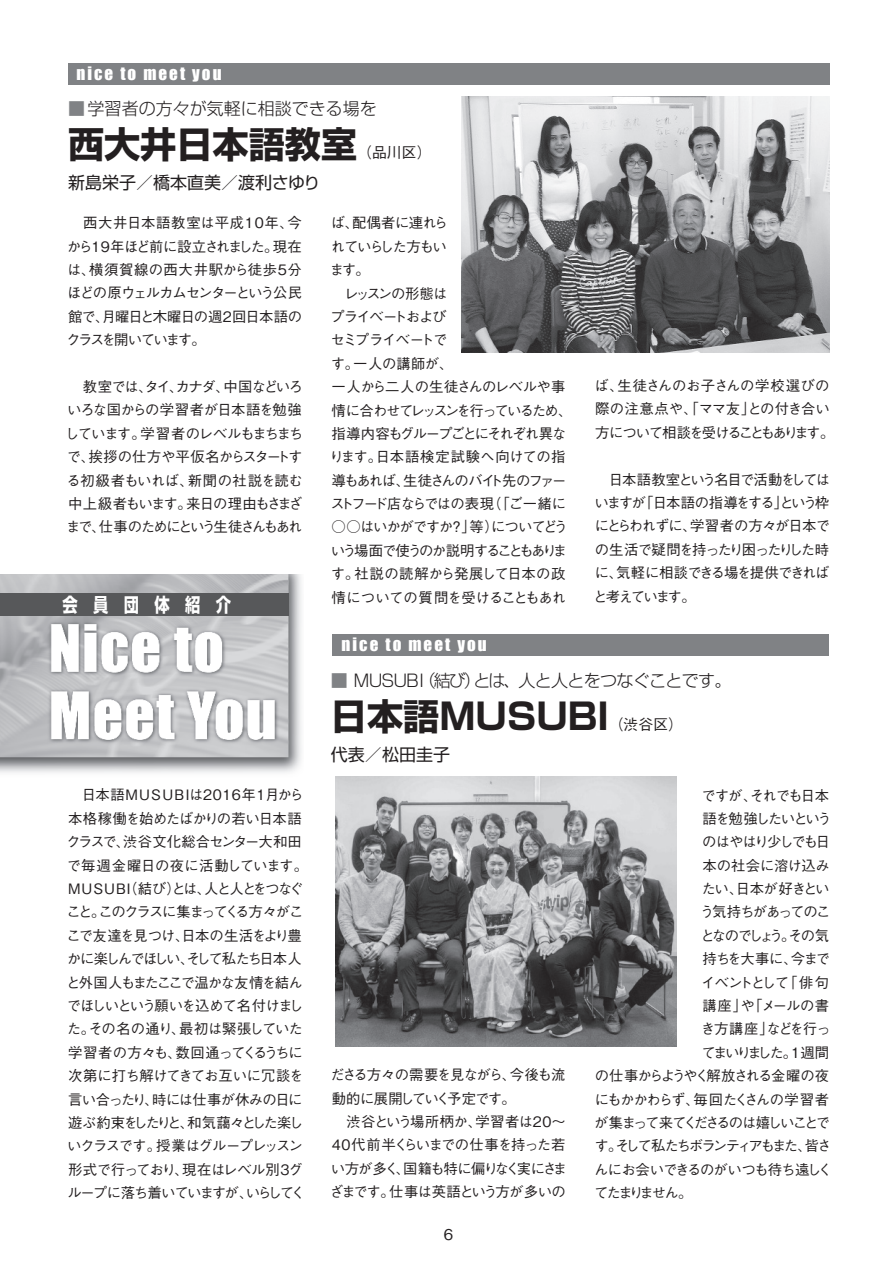
<style>
.page{position:relative;width:893px;height:1263px;background:#fff}
.page>*{position:absolute;margin:0;border:0;box-sizing:border-box;transform-origin:0 0}
.t1{font:700 36.15px "Shin Go Pro";color:#231f20}
.t2{font:700 19.2px "Shin Go Pro";letter-spacing:1em;color:#fff;scale:.8 1}
.t3{font:300 16.95px "Shin Go Pro";letter-spacing:-.04em;color:#231f20}
.t4{font:16.95px "Impact";letter-spacing:.12em;color:#fff}
.t5{font:16.95px "Shin Go Pro";color:#231f20}
.t6{font:300 16.95px "Shin Go Pro";color:#231f20}
.t7{font:500 14.85px "Gothic BBB Pro";color:#231f20}
.t8{font:500 14.4px/23.4px "Gothic BBB Pro";letter-spacing:-.08em;color:#231f20}
.t9{font:500 14.4px/23.4px "Gothic BBB Pro";letter-spacing:-.06em;color:#231f20}
.t10{font:500 14.4px "Gothic BBB Pro";letter-spacing:-.12em;color:#231f20}
.t11{font:500 14.4px "Gothic BBB Pro";letter-spacing:-.15em;color:#231f20}
.t12{font:500 14.4px "Gothic BBB Pro";letter-spacing:-.145em;color:#231f20}
.t13{font:500 14.4px "Gothic BBB Pro";letter-spacing:-.165em;color:#231f20}
.t14{font:500 14.4px "Gothic BBB Pro";letter-spacing:-.175em;color:#231f20}
.t15{font:500 14.4px "Gothic BBB Pro";letter-spacing:-.13em;color:#231f20}
.t16{font:500 14.4px "Gothic BBB Pro";letter-spacing:-.105em;color:#231f20}
.t17{font:500 14.4px "Gothic BBB Pro";letter-spacing:-.015em;color:#231f20}
.t18{font:500 14.4px "Gothic BBB Pro";letter-spacing:-.17em;color:#231f20}
.s1{color:#808285}
</style>
<div class="page">
<div style="left:68px;top:64px;width:761px;height:21px;background:#808285"></div>
<img style="left:0;top:574px;width:302px;height:199px">
<div style="left:0;top:594px;width:289px;height:22px;background:#57585a"></div>
<div style="left:332px;top:634px;width:497px;height:21px;background:#808285"></div>
<img style="left:461px;top:97px;width:368px;height:255px">
<img style="left:336px;top:776px;width:340px;height:270px">
<p class="t4" style="left:77px;top:60px;width:147px">NICE TO MEET YOU</p>
<p class="t6" style="left:68px;top:94px;width:310px"><span class="s1">■</span> 学習者の方々が気軽に相談できる場を</p>
<h1 class="t1" style="left:68px;top:116px;width:291px">西大井日本語教室</h1>
<p class="t7" style="left:357px;top:140px;width:76px">（品川区）</p>
<p class="t5" style="left:68px;top:169px;width:254px">新島栄子／橋本直美／渡利さゆり</p>
<p class="t8" style="left:66px;top:209px;width:237px;text-align:justify">　西大井日本語教室は平成10年、今から19年ほど前に設立されました。現在は、横須賀線の西大井駅から徒歩5分ほどの原ウェルカムセンターという公民館で、月曜日と木曜日の週2回日本語のクラスを開いています。</p>
<p class="t8" style="left:65px;top:373px;width:240px;text-align:justify">　教室では、タイ、カナダ、中国などいろいろな国からの学習者が日本語を勉強しています。学習者のレベルもまちまちで、挨拶の仕方や平仮名からスタートする初級者もいれば、新聞の社説を読む中上級者もいます。来日の理由もさまざまで、仕事のためにという生徒さんもあれ</p>
<h2 class="t2" style="left:63px;top:589px;width:212px">会員団体紹介</h2>
<p class="t8" style="left:66px;top:781px;width:243px">　日本語MUSUBIは2016年1月から本格稼働を始めたばかりの若い日本語クラスで、渋谷文化総合センター大和田で毎週金曜日の夜に活動しています。<br>M U S U B I（結び）とは、人と人とをつなぐこと。このクラスに集まってくる方々がここで友達を見つけ、日本の生活をより豊かに楽しんでほしい、そして私たち日本人と外国人もまたここで温かな友情を結んでほしいという願いを込めて名付けました。その名の通り、最初は緊張していた学習者の方々も、数回通ってくるうちに次第に打ち解けてきてお互いに冗談を言い合ったり、時には仕事が休みの日に遊ぶ約束をしたりと、和気藹々とした楽しいクラスです。授業はグループレッスン形式で行っており、現在はレベル別３グループに落ち着いていますが、いらしてく</p>
<p class="t8" style="left:330px;top:209px;width:244px">ば、配偶者に連れら<br>れていらした方もい<br>ます。<br>　レッスンの形態は<br>プライベートおよび<br>セミプライベートで<br>す。一人の講師が、<br>一人から二人の生徒さんのレベルや事情に合わせてレッスンを行っているため、指導内容もグループごとにそれぞれ異なります。日本語検定試験へ向けての指導もあれば、生徒さんのバイト先のファーストフード店ならではの表現（「ご一緒に</p>
<p class="t8" style="left:331px;top:514px;width:239px">○○はいかがですか？」等）についてどういう場面で使うのか説明することもあります。社説の読解から発展して日本の政情についての質問を受けることもあれ</p>
<p class="t4" style="left:342px;top:631px;width:147px">NICE TO MEET YOU</p>
<p class="t8" style="left:594px;top:372px;width:241px">ば、生徒さんのお子さんの学校選びの際の注意点や、「ママ友」との付き合い方について相談を受けることもあります。</p>
<p class="t8" style="left:593px;top:466px;width:238px;text-align:justify">　日本語教室という名目で活動をしてはいますが「日本語の指導をする」という枠にとらわれずに、学習者の方々が日本での生活で疑問を持ったり困ったりした時に、気軽に相談できる場を提供できればと考えています。</p>
<p class="t3" style="left:331px;top:666px;width:402px"><span class="s1">■</span> MUSUBI（結び）とは、人と人とをつなぐことです。</p>
<h1 class="t1" style="left:331px;top:687px;width:279px">日本語MUSUBI</h1>
<p class="t5" style="left:331px;top:740px;width:121px">代表／松田圭子</p>
<p class="t7" style="left:609px;top:712px;width:76px">（渋谷区）</p>
<p class="t9" style="left:329px;top:1061px;width:239px">ださる方々の需要を見ながら、今後も流動的に展開していく予定です。<br>　渋谷という場所柄か、学習者は20～<br>40代前半くらいまでの仕事を持った若い方が多く、国籍も特に偏りなく実にさまざまです。仕事は英語という方が多いの</p>
<p class="t7" style="left:444px;top:1222px;width:11px">6</p>
<p class="t8" style="left:701px;top:782px;width:129px">ですが、それでも日本</p>
<p class="t15" style="left:702px;top:807px;width:131px">語を勉強したいという</p>
<p class="t10" style="left:702px;top:830px;width:130px">のはやはり少しでも日</p>
<p class="t17" style="left:702px;top:854px;width:129px">本の社会に溶け込み</p>
<p class="t8" style="left:701px;top:875px;width:130px">たい、日本が好きとい</p>
<p class="t16" style="left:700px;top:900px;width:132px">う気持ちがあってのこ</p>
<p class="t13" style="left:700px;top:924px;width:130px">となのでしょう。その気</p>
<p class="t8" style="left:702px;top:945px;width:129px">持ちを大事に、今まで</p>
<p class="t8" style="left:701px;top:969px;width:130px">イベントとして「俳句</p>
<p class="t8" style="left:702px;top:992px;width:128px">講座」や「メールの書</p>
<p class="t8" style="left:701px;top:1015px;width:131px">き方講座」などを行っ</p>
<p class="t14" style="left:701px;top:1041px;width:129px">てまいりました。１週間</p>
<p class="t10" style="left:595px;top:1064px;width:236px">の仕事からようやく解放される金曜の夜</p>
<p class="t8" style="left:595px;top:1086px;width:236px">にもかかわらず、毎回たくさんの学習者</p>
<p class="t12" style="left:594px;top:1111px;width:237px">が集まって来てくださるのは嬉しいことで</p>
<p class="t11" style="left:594px;top:1134px;width:239px">す。そして私たちボランティアもまた、皆さ</p>
<p class="t8" style="left:594px;top:1156px;width:240px">んにお会いできるのがいつも待ち遠しく</p>
<p class="t18" style="left:594px;top:1181px;width:100px">てたまりません。</p>
</div>
